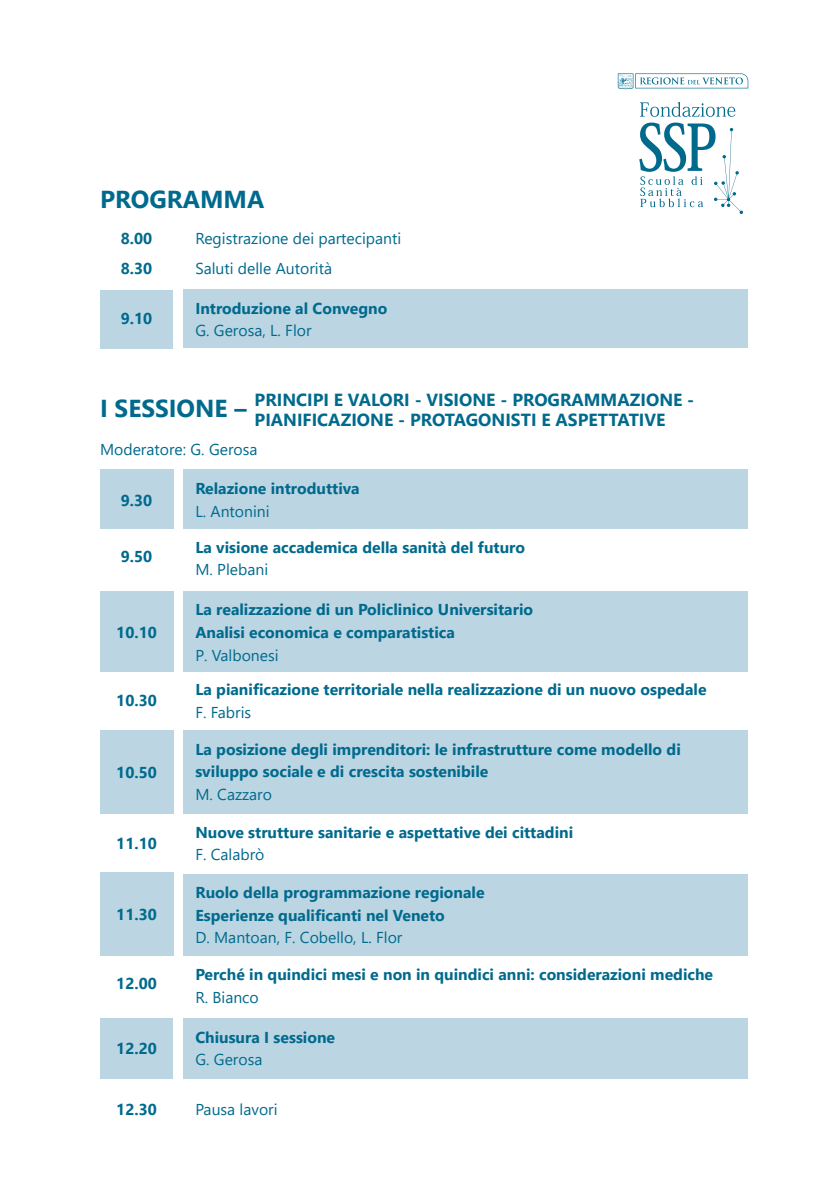
<style>
.page{position:relative;width:827px;height:1192px;background:#fff}
.page>*{position:absolute;margin:0;border:0;box-sizing:border-box;transform-origin:0 0}
.t1{font:700 24.5px "Segoe UI";color:#006a8d}
.t2{font:700 17.5px/19.2px "Segoe UI";color:#006a8d}
.t3{font:700 15.75px/22.8px "Segoe UI";color:#006a8d}
.t4{font:15.75px "Segoe UI";color:#006a8d}
</style>
<div class="page">
<svg style="left:639px;top:102px;width:96px;height:15px"></svg>
<svg style="left:639px;top:123px;width:104px;height:91px"></svg>
<svg style="left:617px;top:73px;width:131px;height:17px"></svg>
<div style="left:183px;top:289px;width:564px;height:59px;background:#bbd5e2"></div>
<div style="left:100px;top:290px;width:73px;height:58px;background:#bbd5e2"></div>
<div style="left:183px;top:470px;width:564px;height:59px;background:#bbd5e2"></div>
<div style="left:100px;top:470px;width:73px;height:59px;background:#bbd5e2"></div>
<div style="left:183px;top:591px;width:564px;height:80px;background:#bbd5e2"></div>
<div style="left:100px;top:591px;width:73px;height:80px;background:#bbd5e2"></div>
<div style="left:183px;top:730px;width:564px;height:83px;background:#bbd5e2"></div>
<div style="left:100px;top:730px;width:73px;height:83px;background:#bbd5e2"></div>
<div style="left:183px;top:873px;width:564px;height:82px;background:#bbd5e2"></div>
<div style="left:100px;top:872px;width:73px;height:83px;background:#bbd5e2"></div>
<div style="left:183px;top:1018px;width:564px;height:61px;background:#bbd5e2"></div>
<div style="left:100px;top:1018px;width:73px;height:61px;background:#bbd5e2"></div>
<h1 class="t1" style="left:100px;top:177px;width:166px">PROGRAMMA</h1>
<p class="t3" style="left:121px;top:225px;width:33px">8.00</p>
<p class="t4" style="left:195px;top:223px;width:207px">Registrazione dei partecipanti</p>
<p class="t3" style="left:121px;top:256px;width:33px">8.30</p>
<p class="t4" style="left:195px;top:254px;width:138px">Saluti delle Autorità</p>
<p class="t3" style="left:121px;top:305px;width:33px">9.10</p>
<p class="t3" style="left:195px;top:295px;width:193px">Introduzione al Convegno</p>
<p class="t4" style="left:195px;top:316px;width:118px">G. Gerosa, L. Flor</p>
<h1 class="t1" style="left:100px;top:385px;width:148px">I SESSIONE –</h1>
<p class="t2" style="left:254px;top:389px;width:441px">PRINCIPI E VALORI - VISIONE - PROGRAMMAZIONE -<br>PIANIFICAZIONE - PROTAGONISTI E ASPETTATIVE</p>
<p class="t4" style="left:100px;top:434px;width:159px">Moderatore: G. Gerosa</p>
<p class="t3" style="left:121px;top:488px;width:33px">9.30</p>
<p class="t3" style="left:121px;top:544px;width:33px">9.50</p>
<p class="t3" style="left:116px;top:620px;width:42px">10.10</p>
<p class="t3" style="left:116px;top:687px;width:42px">10.30</p>
<p class="t3" style="left:116px;top:760px;width:42px">10.50</p>
<p class="t3" style="left:116px;top:830px;width:42px">11.10</p>
<p class="t3" style="left:116px;top:902px;width:42px">11.30</p>
<p class="t3" style="left:116px;top:971px;width:42px">12.00</p>
<p class="t3" style="left:116px;top:1035px;width:42px">12.20</p>
<p class="t3" style="left:195px;top:475px;width:166px">Relazione introduttiva</p>
<p class="t4" style="left:195px;top:496px;width:76px">L. Antonini</p>
<p class="t3" style="left:195px;top:534px;width:331px">La visione accademica della sanità del futuro</p>
<p class="t4" style="left:195px;top:555px;width:74px">M. Plebani</p>
<p class="t3" style="left:195px;top:597px;width:339px">La realizzazione di un Policlinico Universitario<br>Analisi economica e comparatistica</p>
<p class="t4" style="left:195px;top:640px;width:85px">P. Valbonesi</p>
<p class="t3" style="left:195px;top:676px;width:512px">La pianificazione territoriale nella realizzazione di un nuovo ospedale</p>
<p class="t4" style="left:195px;top:697px;width:57px">F. Fabris</p>
<p class="t3" style="left:195px;top:736px;width:487px">La posizione degli imprenditori: le infrastrutture come modello di sviluppo sociale e di crescita sostenibile</p>
<p class="t4" style="left:195px;top:779px;width:78px">M. Cazzaro</p>
<p class="t3" style="left:195px;top:819px;width:379px">Nuove strutture sanitarie e aspettative dei cittadini</p>
<p class="t4" style="left:195px;top:840px;width:70px">F. Calabrò</p>
<p class="t3" style="left:195px;top:879px;width:290px">Ruolo della programmazione regionale<br>Esperienze qualificanti nel Veneto</p>
<p class="t4" style="left:195px;top:923px;width:208px">D. Mantoan, F. Cobello, L. Flor</p>
<p class="t3" style="left:195px;top:961px;width:519px">Perché in quindici mesi e non in quindici anni: considerazioni mediche</p>
<p class="t4" style="left:195px;top:982px;width:65px">R. Bianco</p>
<p class="t3" style="left:195px;top:1024px;width:141px">Chiusura I sessione</p>
<p class="t4" style="left:195px;top:1045px;width:68px">G. Gerosa</p>
<p class="t3" style="left:116px;top:1096px;width:42px">12.30</p>
<p class="t4" style="left:195px;top:1094px;width:84px">Pausa lavori</p>
</div>
